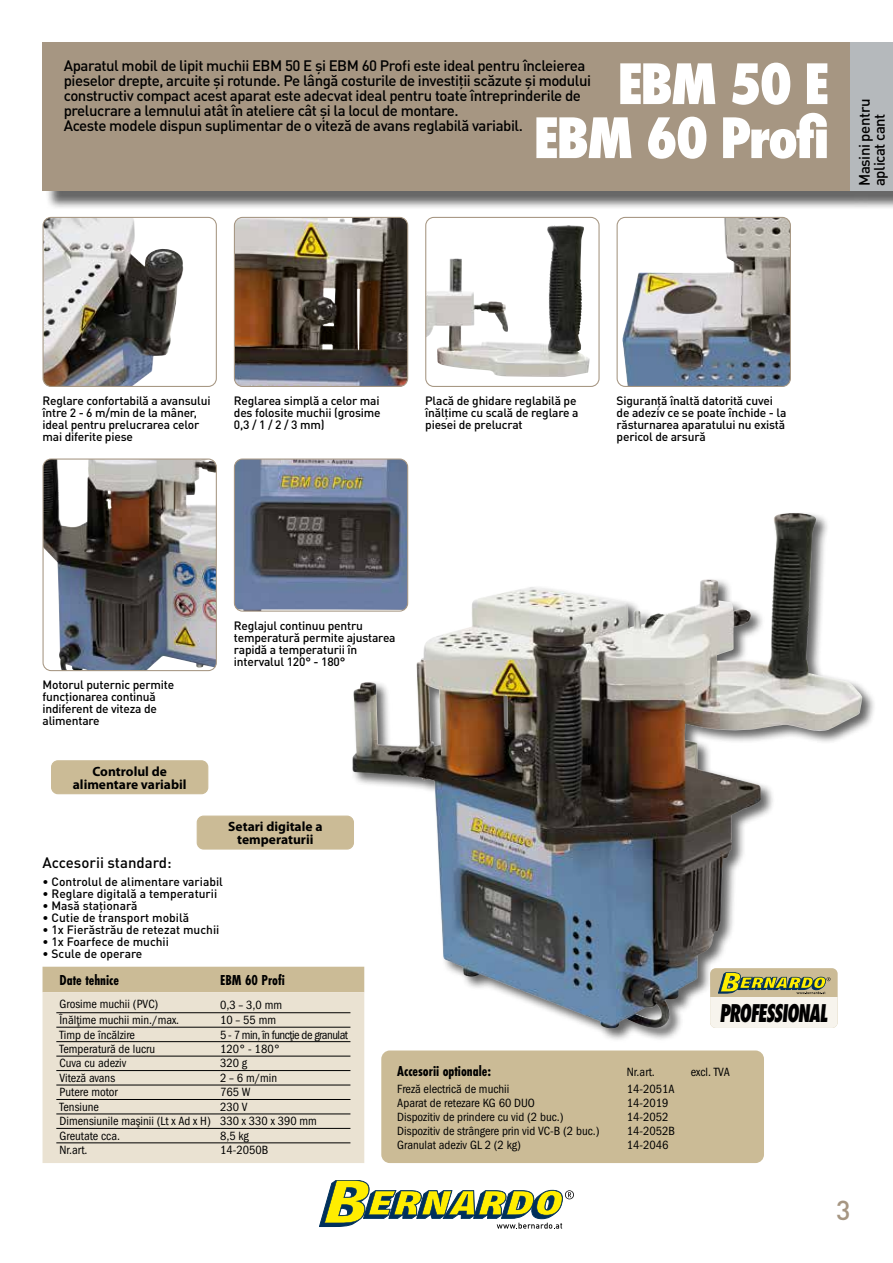
<style>
.page{position:relative;width:893px;height:1263px;background:#fff}
.page>*{position:absolute;margin:0;border:0;box-sizing:border-box;transform-origin:0 0}
.t1{font:800 condensed 54px/54px "Futura";letter-spacing:-.04em;color:#fff;text-align:right}
.t2{font:500 27px "DIN Pro";color:#a69682}
.t3{font:italic 800 26.85px "Futura PT Cond";letter-spacing:-.035em;color:#000;scale:.8 1}
.t4{font:500 15px/15px "DIN Pro";letter-spacing:-.03em;color:#000}
.t5{font:700 15px "Futura PT Cond";color:#000}
.t6{font:500 15px "DIN Pro";color:#000}
.t7{font:700 13.5px/13.5px "Myriad Pro";color:#000;text-align:center}
.t8{font:500 12px/12px "DIN Pro";letter-spacing:-.015em;color:#000}
.t9{font:12px/14.4px "Franklin Gothic Book Cond ITC";color:#000}
.t10{font:12px "Franklin Gothic Book Cond ITC";letter-spacing:-.04em;color:#000}
</style>
<div class="page">
<div style="left:45px;top:45px;width:848px;height:165px;background:#000;opacity:.6"></div>
<div style="left:43px;top:43px;width:807px;height:148px;background:#a69682"></div>
<div style="left:850px;top:43px;width:43px;height:148px;background:#b5b9bc"></div>
<div style="left:381px;top:1050px;width:383px;height:113px;background:#cbbb96;border-radius:9px"></div>
<div style="left:43px;top:967px;width:308px;height:25px;background:#cbbb96"></div>
<div style="left:43px;top:992px;width:321px;height:171px;background:#eae2d2"></div>
<hr style="left:56px;top:1012px;width:164px;height:1px;background:#000">
<hr style="left:220px;top:1012px;width:130px;height:1px;background:#000">
<hr style="left:56px;top:1027px;width:164px;height:1px;background:#000">
<hr style="left:220px;top:1027px;width:130px;height:1px;background:#000">
<hr style="left:56px;top:1041px;width:164px;height:1px;background:#000">
<hr style="left:220px;top:1041px;width:130px;height:1px;background:#000">
<hr style="left:56px;top:1056px;width:164px;height:1px;background:#000">
<hr style="left:220px;top:1056px;width:130px;height:1px;background:#000">
<hr style="left:56px;top:1070px;width:164px;height:1px;background:#000">
<hr style="left:220px;top:1070px;width:130px;height:1px;background:#000">
<hr style="left:56px;top:1085px;width:164px;height:1px;background:#000">
<hr style="left:220px;top:1085px;width:130px;height:1px;background:#000">
<hr style="left:56px;top:1099px;width:164px;height:1px;background:#000">
<hr style="left:220px;top:1099px;width:130px;height:1px;background:#000">
<hr style="left:56px;top:1114px;width:164px;height:1px;background:#000">
<hr style="left:220px;top:1114px;width:130px;height:1px;background:#000">
<hr style="left:56px;top:1128px;width:164px;height:1px;background:#000">
<hr style="left:220px;top:1128px;width:130px;height:1px;background:#000">
<hr style="left:56px;top:1142px;width:164px;height:1px;background:#000">
<hr style="left:220px;top:1142px;width:130px;height:1px;background:#000">
<img style="left:43px;top:217px;width:141px;height:168px">
<div style="left:43px;top:217px;width:174px;height:170px;border:1px solid #a69682;border-radius:8px"></div>
<img style="left:43px;top:460px;width:172px;height:211px">
<div style="left:43px;top:458px;width:174px;height:213px;border:1px solid #a69682;border-radius:8px"></div>
<img style="left:236px;top:460px;width:170px;height:150px">
<div style="left:234px;top:458px;width:174px;height:154px;border:1px solid #a69682;border-radius:8px"></div>
<div style="left:52px;top:761px;width:156px;height:33px;background:#cbbb96;border-radius:6px"></div>
<div style="left:51px;top:760px;width:157px;height:34px;border:1px solid #cbbb96;border-radius:6px"></div>
<div style="left:197px;top:816px;width:156px;height:33px;background:#cbbb96;border-radius:6px"></div>
<div style="left:197px;top:815px;width:157px;height:34px;border:1px solid #cbbb96;border-radius:6px"></div>
<img style="left:234px;top:217px;width:174px;height:168px">
<div style="left:234px;top:217px;width:174px;height:170px;border:1px solid #a69682;border-radius:8px"></div>
<img style="left:461px;top:225px;width:106px;height:120px">
<div style="left:425px;top:217px;width:175px;height:170px;border:1px solid #a69682;border-radius:8px"></div>
<img style="left:622px;top:219px;width:167px;height:166px">
<div style="left:617px;top:217px;width:174px;height:170px;border:1px solid #a69682;border-radius:8px"></div>
<div style="left:351px;top:512px;width:525px;height:530px;background:#000;opacity:.6"></div>
<img style="left:352px;top:513px;width:432px;height:515px">
<svg style="left:319px;top:1180px;width:255px;height:49px"></svg>
<p class="t4" style="left:64px;top:57px;width:529px">Aparatul mobil de lipit muchii EBM 50 E și EBM 60 Profi este ideal pentru încleierea pieselor drepte, arcuite şi rotunde. Pe lângă costurile de investiţii scăzute şi modului constructiv compact acest aparat este adecvat ideal pentru toate întreprinderile de prelucrare a lemnului atât în ateliere cât şi la locul de montare.<br>Aceste modele dispun suplimentar de o viteză de avans reglabilă variabil.</p>
<h1 class="t1" style="left:534px;top:57px;width:297px">EBM 50 E<br>EBM 60 Profi</h1>
<p class="t4" style="left:856px;top:186px;width:89px;rotate:-90deg">Masini pentru aplicat cant</p>
<p class="t8" style="left:43px;top:394px;width:170px">Reglare confortabilă a avansului între 2 - 6 m/min de la mâner, ideal pentru prelucrarea celor mai diferite piese</p>
<p class="t8" style="left:234px;top:394px;width:148px;text-align:justify">Reglarea simplă a celor mai des folosite muchii (grosime 0,3 / 1 / 2 / 3 mm)</p>
<p class="t8" style="left:425px;top:394px;width:155px">Placă de ghidare reglabilă pe înălţime cu scală de reglare a piesei de prelucrat</p>
<p class="t8" style="left:617px;top:394px;width:171px">Siguranţă înaltă datorită cuvei de adeziv ce se poate închide - la răsturnarea aparatului nu există pericol de arsură</p>
<p class="t8" style="left:43px;top:678px;width:133px">Motorul puternic permite funcţionarea continuă indiferent de viteza de alimentare</p>
<p class="t7" style="left:73px;top:764px;width:115px">Controlul de alimentare variabil</p>
<p class="t8" style="left:234px;top:619px;width:163px">Reglajul continuu pentru temperatură permite ajustarea rapidă a temperaturii în intervalul 120° - 180°</p>
<p class="t7" style="left:228px;top:819px;width:96px">Setari digitale a temperaturii</p>
<p class="t6" style="left:43px;top:852px;width:131px">Accesorii standard:</p>
<p class="t8" style="left:43px;top:875px;width:182px">• Controlul de alimentare variabil</p>
<p class="t8" style="left:43px;top:887px;width:176px">• Reglare digitală a temperaturii</p>
<p class="t8" style="left:43px;top:899px;width:97px">• Masă staţionară</p>
<p class="t8" style="left:43px;top:911px;width:148px">• Cutie de transport mobilă</p>
<p class="t8" style="left:43px;top:923px;width:178px">• 1x Fierăstrău de retezat muchii</p>
<p class="t8" style="left:43px;top:935px;width:128px">• 1x Foarfece de muchii</p>
<p class="t8" style="left:43px;top:947px;width:101px">• Scule de operare</p>
<p class="t5" style="left:60px;top:971px;width:61px">Date tehnice</p>
<p class="t5" style="left:220px;top:971px;width:66px">EBM 60 Profi</p>
<p class="t9" style="left:60px;top:997px;width:100px">Grosime muchii (PVC)</p>
<p class="t9" style="left:220px;top:998px;width:63px">0,3 – 3,0 mm</p>
<p class="t9" style="left:60px;top:1013px;width:121px">Înălţime muchii min./max.</p>
<p class="t9" style="left:220px;top:1013px;width:58px">10 – 55 mm</p>
<p class="t9" style="left:60px;top:1027px;width:77px">Timp de încălzire</p>
<p class="t10" style="left:220px;top:1027px;width:130px">5 - 7 min, în funcţie de granulat</p>
<p class="t9" style="left:60px;top:1042px;width:97px">Temperatură de lucru</p>
<p class="t9" style="left:220px;top:1042px;width:61px">120° - 180°</p>
<p class="t9" style="left:60px;top:1056px;width:68px">Cuva cu adeziv</p>
<p class="t9" style="left:220px;top:1056px;width:29px">320 g</p>
<p class="t9" style="left:60px;top:1071px;width:57px">Viteză avans</p>
<p class="t9" style="left:220px;top:1071px;width:59px">2 – 6 m/min</p>
<p class="t9" style="left:60px;top:1085px;width:60px">Putere motor</p>
<p class="t9" style="left:220px;top:1085px;width:32px">765 W</p>
<p class="t9" style="left:60px;top:1100px;width:41px">Tensiune</p>
<p class="t9" style="left:60px;top:1100px;width:259px;text-indent:161px">230 V<br>Dimensiunile maşinii (Lt x Ad x H) 330 x 330 x 390 mm<br>Greutate cca.</p>
<p class="t9" style="left:220px;top:1128px;width:30px">8,5 kg</p>
<p class="t9" style="left:60px;top:1142px;width:29px">Nr.art.</p>
<p class="t9" style="left:220px;top:1142px;width:50px">14-2050B</p>
<h3 class="t3" style="left:720px;top:996px;width:136px">PROFESSIONAL</h3>
<p class="t5" style="left:397px;top:1062px;width:95px">Accesorii optionale:</p>
<p class="t9" style="left:627px;top:1065px;width:29px">Nr.art.</p>
<p class="t9" style="left:691px;top:1065px;width:41px">excl. TVA</p>
<p class="t9" style="left:397px;top:1081px;width:114px">Freză electrică de muchii</p>
<p class="t9" style="left:627px;top:1081px;width:49px">14-2051A</p>
<p class="t9" style="left:397px;top:1096px;width:139px">Aparat de retezare KG 60 DUO</p>
<p class="t9" style="left:627px;top:1096px;width:43px">14-2019</p>
<p class="t9" style="left:397px;top:1110px;width:168px">Dispozitiv de prindere cu vid (2 buc.)</p>
<p class="t9" style="left:627px;top:1110px;width:43px">14-2052</p>
<p class="t9" style="left:397px;top:1124px;width:204px">Dispozitiv de strângere prin vid VC-B (2 buc.)</p>
<p class="t9" style="left:627px;top:1124px;width:50px">14-2052B</p>
<p class="t9" style="left:397px;top:1138px;width:125px">Granulat adeziv GL 2 (2 kg)</p>
<p class="t9" style="left:627px;top:1138px;width:43px">14-2046</p>
<h2 class="t2" style="left:836px;top:1192px;width:16px">3</h2>
</div>
